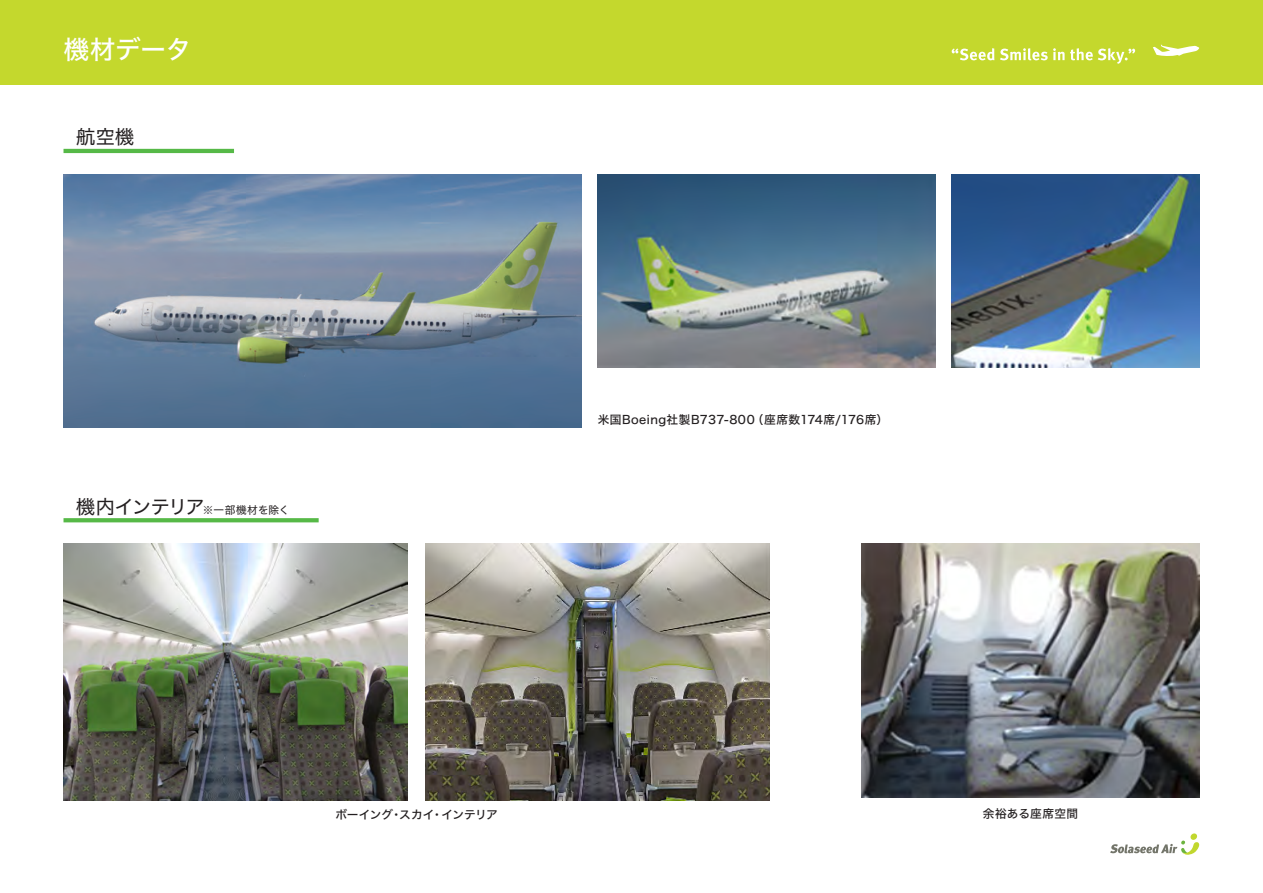
<style>
.page{position:relative;width:1263px;height:893px;background:#fff}
.page>*{position:absolute;margin:0;border:0;box-sizing:border-box;transform-origin:0 0}
.t1{font:25.5px "Hiragino Sans W5";letter-spacing:-.01em;color:#fff}
.t2{font:19.2px "Hiragino Sans W4";letter-spacing:-.055em;color:#231f20}
.t3{font:19.2px "Hiragino Sans W4";letter-spacing:-.015em;color:#231f20}
.t4{font:11.7px "Hiragino Sans W5";letter-spacing:.025em;color:#231f20}
.t5{font:11.7px "Hiragino Sans W5";color:#231f20}
.t6{font:10.65px "Hiragino Sans W4";letter-spacing:.03em;color:#231f20}
</style>
<div class="page">
<div style="left:0;top:0;width:1263px;height:85px;background:#c4d82d"></div>
<div style="left:1190px;top:833px;width:7px;height:7px;background:#c1d72f;border-radius:3px"></div>
<svg style="left:1110px;top:840px;width:89px;height:15px"></svg>
<svg style="left:952px;top:48px;width:42px;height:12px"></svg>
<svg style="left:1000px;top:48px;width:64px;height:12px"></svg>
<svg style="left:1070px;top:48px;width:65px;height:16px"></svg>
<svg style="left:1153px;top:45px;width:46px;height:11px"></svg>
<img style="left:64px;top:174px;width:517px;height:253px">
<img style="left:862px;top:543px;width:337px;height:255px">
<img style="left:426px;top:543px;width:344px;height:257px">
<img style="left:64px;top:543px;width:343px;height:257px">
<img style="left:598px;top:174px;width:337px;height:194px">
<img style="left:952px;top:174px;width:247px;height:194px">
<svg style="left:64px;top:518px;width:255px;height:4px"></svg>
<hr style="left:64px;top:149px;width:170px;height:4px;background:#56b947">
<h1 class="t1" style="left:64px;top:27px;width:129px">機材データ</h1>
<h2 class="t3" style="left:76px;top:120px;width:60px">航空機</h2>
<h2 class="t2" style="left:76px;top:489px;width:130px">機内インテリア</h2>
<p class="t6" style="left:203px;top:500px;width:88px">※一部機材を除く</p>
<p class="t5" style="left:752px;top:409px;width:138px">（座席数174席/176席(</p>
<p class="t4" style="left:598px;top:409px;width:159px">米国Boeing社製B737-800</p>
<p class="t4" style="left:335px;top:804px;width:59px">ボーイング</p>
<p class="t4" style="left:399px;top:804px;width:37px">スカイ</p>
<p class="t4" style="left:431px;top:804px;width:68px">・インテリア</p>
<p class="t4" style="left:391px;top:804px;width:13px">・</p>
<p class="t4" style="left:983px;top:803px;width:97px">余裕ある座席空間</p>
</div>
